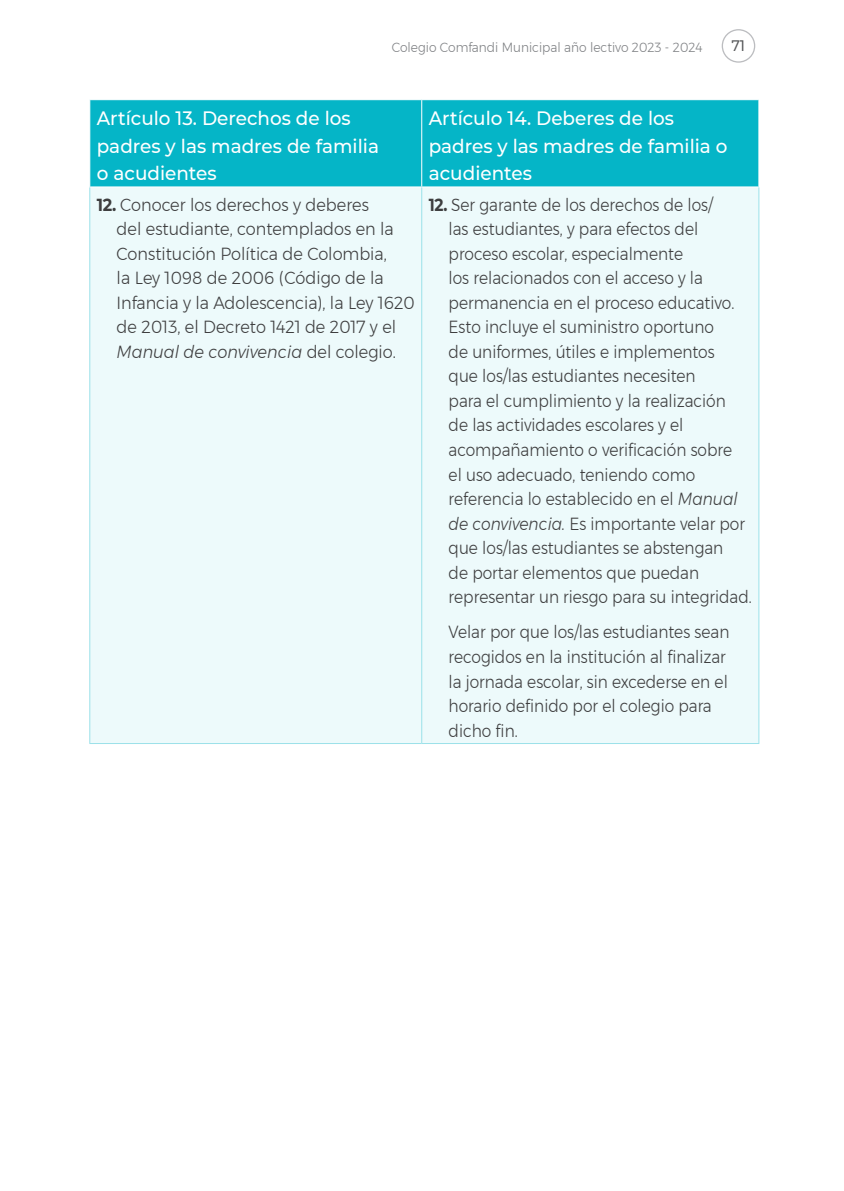
<style>
.page{position:relative;width:844px;height:1191px;background:#fff}
.page>*{position:absolute;margin:0;border:0;box-sizing:border-box;transform-origin:0 0}
.t1{font:500 19.43px/27.3px "Montserrat";color:#fff;scale:.95 1}
.t2{font:300 17.5px/24.5px "Montserrat";color:#3e3e3f;scale:.88 1}
.t3{font:300 17.5px/24.5px "Montserrat";color:#3e3e3f;scale:.92 1}
.t4{font:15.22px "Montserrat";color:#57585a;scale:.92 1}
.t5{font:300 13.3px "Montserrat";color:#808285;scale:.92 1}
.s1{font-weight:700}
.s2{font-style:italic}
</style>
<div class="page">
<div style="left:721px;top:29px;width:34px;height:34px;border:1px solid #bcbdc0;border-radius:50%"></div>
<div style="left:90px;top:100px;width:668px;height:86px;background:#05b5c7"></div>
<div style="left:90px;top:187px;width:668px;height:556px;background:#edfafb"></div>
<hr style="left:421px;top:100px;width:1px;height:86px;background:#fff">
<hr style="left:89px;top:187px;width:1px;height:556px;background:#9be1e9">
<hr style="left:421px;top:187px;width:1px;height:556px;background:#9be1e9">
<hr style="left:758px;top:187px;width:1px;height:556px;background:#9be1e9">
<hr style="left:89px;top:743px;width:332px;height:1px;background:#9be1e9">
<hr style="left:421px;top:743px;width:338px;height:1px;background:#9be1e9">
<p class="t5" style="left:391px;top:37px;width:339px">Colegio Comfandi Municipal año lectivo 2023 - 2024</p>
<p class="t4" style="left:731px;top:34px;width:16px">71</p>
<p class="t1" style="left:97px;top:104px;width:298px">Artículo 13. Derechos de los padres y las madres de familia o acudientes</p>
<p class="t1" style="left:428px;top:104px;width:316px">Artículo 14. Deberes de los padres y las madres de familia o acudientes</p>
<p class="t3" style="left:117px;top:192px;width:325px;text-indent:-20px"><span class="s1">12.</span> Conocer los derechos y deberes<br>del estudiante, contemplados en la Constitución Política de Colombia,<br>la Ley 1098 de 2006 (Código de la Infancia y la Adolescencia), la Ley 1620 de 2013, el Decreto 1421 de 2017 y el <span class="s2">Manual de convivencia</span> del colegio.</p>
<p class="t2" style="left:448px;top:192px;width:346px;text-indent:-20px"><span class="s1">12.</span> Ser garante de los derechos de los/<br>las estudiantes, y para efectos del proceso escolar, especialmente<br>los relacionados con el acceso y la permanencia en el proceso educativo.<br>Esto incluye el suministro oportuno<br>de uniformes, útiles e implementos<br>que los/las estudiantes necesiten<br>para el cumplimiento y la realización<br>de las actividades escolares y el acompañamiento o verificación sobre<br>el uso adecuado, teniendo como referencia lo establecido en el <span class="s2">Manual de convivencia.</span> Es importante velar por que los/las estudiantes se abstengan<br>de portar elementos que puedan representar un riesgo para su integridad.</p>
<p class="t2" style="left:448px;top:620px;width:320px">Velar por que los/las estudiantes sean recogidos en la institución al finalizar la jornada escolar, sin excederse en el horario definido por el colegio para dicho fin.</p>
</div>
